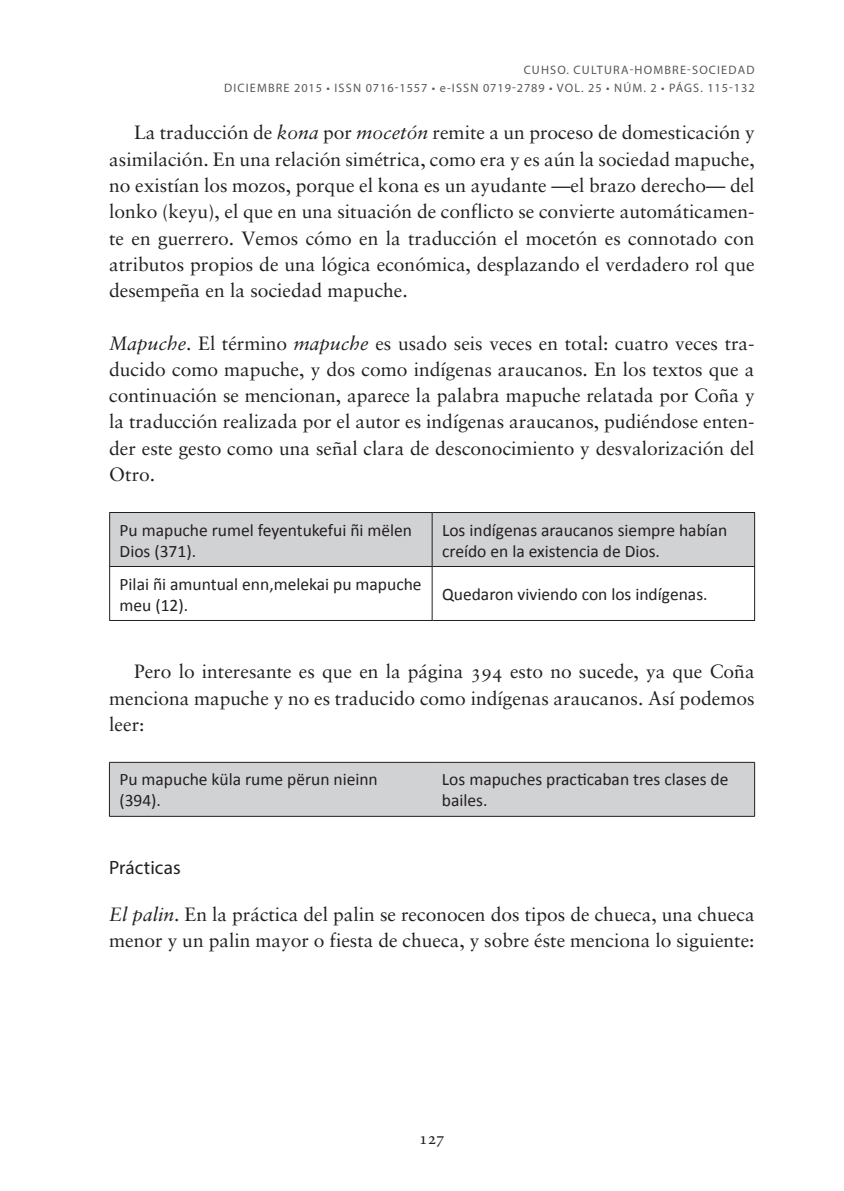
<style>
.page{position:relative;width:844px;height:1191px;background:#fff}
.page>*{position:absolute;margin:0;border:0;box-sizing:border-box;transform-origin:0 0}
.chs-body{font:19.25px/26.2px "Sabon";color:#231f20;text-align:justify}
.chs-body-initial{font:19.25px/26.2px "Sabon";color:#231f20;text-align:justify}
.chs-subtitle-2{font:19.25px "Myriad Pro";letter-spacing:.005em;color:#231f20}
.chs-celda{font:17.5px/21px "Calibri";color:#231f20}
.t1{font:17.5px "Minion Pro";color:#231f20}
.t2{font:12.25px/17.5px "Myriad Pro";letter-spacing:.095em;color:#57585a;text-align:right}
.s1{font-style:inherit}
.s2{font-style:italic}
.s3{font-family:"Sabon Roman SC"}
</style>
<div class="page">
<div style="left:110px;top:513px;width:644px;height:53px;background:#d1d2d4"></div>
<hr style="left:109px;top:512px;width:323px;height:1px;background:#231f20">
<hr style="left:109px;top:513px;width:1px;height:53px;background:#231f20">
<hr style="left:432px;top:512px;width:322px;height:1px;background:#231f20">
<hr style="left:431px;top:513px;width:1px;height:53px;background:#231f20">
<hr style="left:754px;top:513px;width:1px;height:53px;background:#231f20">
<hr style="left:109px;top:566px;width:323px;height:1px;background:#231f20">
<hr style="left:109px;top:567px;width:1px;height:53px;background:#231f20">
<hr style="left:432px;top:566px;width:322px;height:1px;background:#231f20">
<hr style="left:431px;top:567px;width:1px;height:53px;background:#231f20">
<hr style="left:754px;top:567px;width:1px;height:53px;background:#231f20">
<hr style="left:109px;top:620px;width:323px;height:1px;background:#231f20">
<hr style="left:432px;top:620px;width:322px;height:1px;background:#231f20">
<div style="left:110px;top:763px;width:644px;height:53px;background:#d1d2d4"></div>
<hr style="left:109px;top:762px;width:323px;height:1px;background:#231f20">
<hr style="left:109px;top:762px;width:1px;height:54px;background:#231f20">
<hr style="left:432px;top:762px;width:322px;height:1px;background:#231f20">
<hr style="left:754px;top:762px;width:1px;height:54px;background:#231f20">
<hr style="left:109px;top:816px;width:323px;height:1px;background:#231f20">
<hr style="left:432px;top:816px;width:322px;height:1px;background:#231f20">
<p class="t2" style="left:224px;top:61px;width:532px">CUHSO. CULTURA-HOMBRE-SOCIEDAD<br>DICIEMBRE 2015 • ISSN 0716-1557 • e<span class="s1">-</span>ISSN 0719-2789 • VOL. 25 • NÚM. 2 • PÁGS. 115-132</p>
<p class="chs-body" style="left:109px;top:119px;width:646px;text-indent:25px">La traducción de <span class="s2">kona</span> por <span class="s2">mocetón</span> remite a un proceso de domesticación y asimilación. En una relación simétrica, como era y es aún la sociedad mapuche, no existían los mozos, porque el kona es un ayudante —el brazo derecho— del lonko (keyu), el que en una situación de conflicto se convierte automáticamen&shy;te en guerrero. Vemos cómo en la traducción el mocetón es connotado con atributos propios de una lógica económica, desplazando el verdadero rol que desempeña en la sociedad mapuche.</p>
<p class="chs-body-initial" style="left:109px;top:329px;width:646px"><span class="s2">Mapuche</span>. El término <span class="s2">mapuche</span> es usado seis veces en total: cuatro veces tra&shy;ducido como mapuche, y dos como indígenas araucanos. En los textos que a continuación se mencionan, aparece la palabra mapuche relatada por Coña y la traducción realizada por el autor es indígenas araucanos, pudiéndose enten&shy;der este gesto como una señal clara de desconocimiento y desvalorización del Otro.</p>
<p class="chs-celda" style="left:119px;top:519px;width:294px">Pu mapuche rumel feyentukefui ñi mëlen<br>Dios (371).</p>
<p class="chs-celda" style="left:442px;top:519px;width:287px">Los indígenas araucanos siempre habían creído en la existencia de Dios.</p>
<p class="chs-celda" style="left:119px;top:573px;width:303px">Pilai ñi amuntual enn,melekai pu mapuche meu (12).</p>
<p class="chs-celda" style="left:442px;top:584px;width:267px">Quedaron viviendo con los indígenas.</p>
<p class="chs-body" style="left:109px;top:658px;width:646px;text-indent:25px">Pero lo interesante es que en la página <span class="s3">394</span> esto no sucede, ya que Coña menciona mapuche y no es traducido como indígenas araucanos. Así podemos leer:</p>
<p class="chs-celda" style="left:119px;top:769px;width:260px">Pu mapuche küla rume përun nieinn (394).</p>
<p class="chs-celda" style="left:442px;top:769px;width:288px">Los mapuches practicaban tres clases de bailes.</p>
<p class="chs-subtitle-2" style="left:109px;top:856px;width:73px">Prácticas</p>
<p class="chs-body-initial" style="left:109px;top:900px;width:646px"><span class="s2">El palin</span>. En la práctica del palin se reconocen dos tipos de chueca, una chueca menor y un palin mayor o fiesta de chueca, y sobre éste menciona lo siguiente:</p>
<p class="t1" style="left:419px;top:1126px;width:27px">127</p>
</div>
